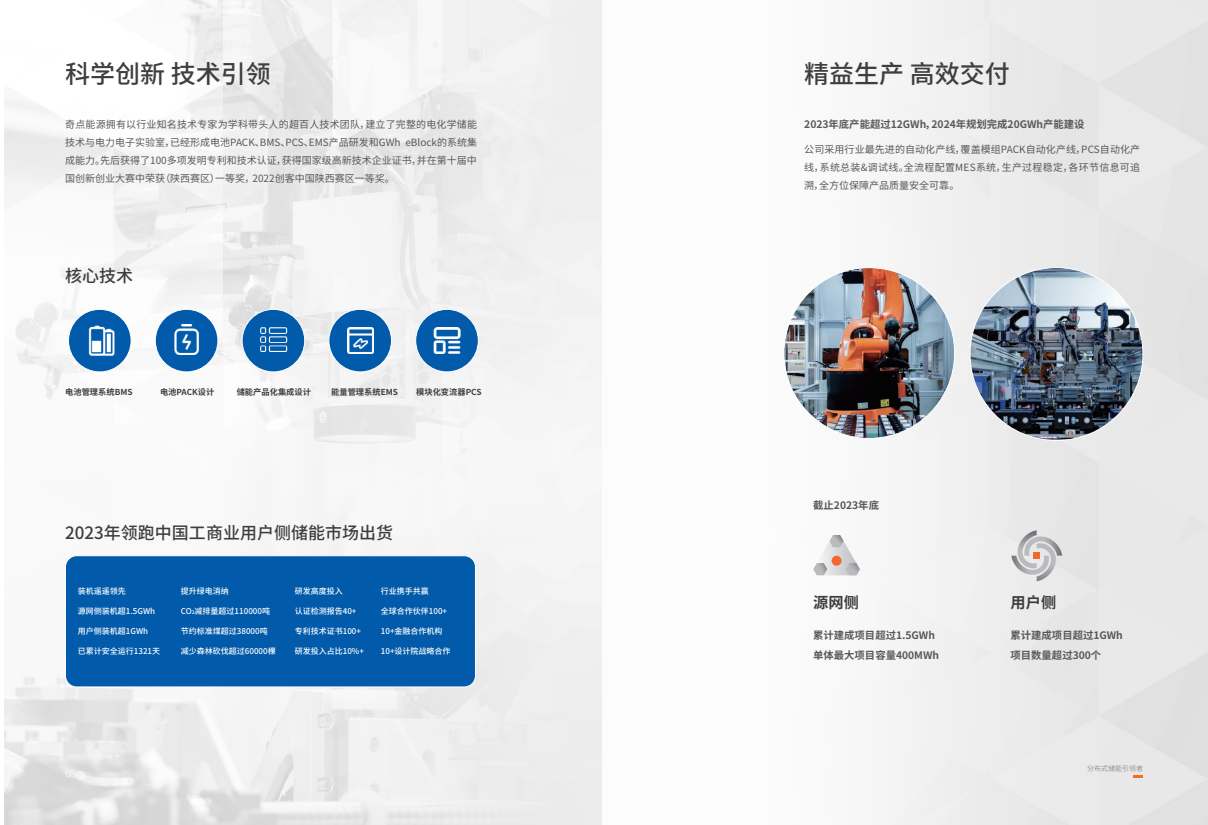
<style>
.page{position:relative;width:1208px;height:825px;background:#fff}
.page>*{position:absolute;margin:0;border:0;box-sizing:border-box;transform-origin:0 0}
.t1{font:500 25px "Source Han Sans CN";color:#3e3e3f}
.t2{font:500 17px "Source Han Sans CN";color:#3e3e3f}
.t3{font:700 15.2px "Source Han Sans CN";color:#3e3e3f}
.t4{font:700 10.3px/20.7px "Source Han Sans CN";color:#57585a}
.t5{font:10px/18px "Source Han Sans CN";color:#57585a;text-align:justify}
.t6{font:700 8.3px "Source Han Sans CN";color:#3e3e3f}
.t7{font:500 8px "Source Han Sans CN";color:#fff}
.t8{font:7px "Source Han Sans CN";color:#939598}
.s1{font-size:5px}
</style>
<div class="page">
<img style="left:4px;top:0;width:1203px;height:825px">
<div style="left:68px;top:309px;width:63px;height:63px;background:#015aaa;border-radius:50%"></div>
<div style="left:68px;top:309px;width:64px;height:63px;border:1px solid #fff;border-radius:50%"></div>
<div style="left:155px;top:309px;width:63px;height:63px;background:#015aaa;border-radius:50%"></div>
<div style="left:155px;top:309px;width:63px;height:63px;border:1px solid #fff;border-radius:50%"></div>
<div style="left:242px;top:309px;width:63px;height:63px;background:#015aaa;border-radius:50%"></div>
<div style="left:242px;top:309px;width:63px;height:63px;border:1px solid #fff;border-radius:50%"></div>
<div style="left:329px;top:309px;width:62px;height:63px;background:#015aaa;border-radius:50%"></div>
<div style="left:328px;top:309px;width:64px;height:63px;border:1px solid #fff;border-radius:50%"></div>
<div style="left:416px;top:309px;width:62px;height:63px;background:#015aaa;border-radius:50%"></div>
<div style="left:415px;top:309px;width:64px;height:63px;border:1px solid #fff;border-radius:50%"></div>
<img style="left:260px;top:327px;width:28px;height:25px">
<img style="left:174px;top:324px;width:25px;height:31px">
<img style="left:88px;top:325px;width:27px;height:31px">
<img style="left:434px;top:327px;width:26px;height:27px">
<img style="left:347px;top:327px;width:26px;height:26px">
<svg style="left:1133px;top:775px;width:9px;height:2px"></svg>
<div style="left:65px;top:556px;width:410px;height:131px;background:#015aaa;border-radius:11px"></div>
<div style="left:65px;top:555px;width:411px;height:132px;border:1px solid #fff;border-radius:11px"></div>
<img style="left:784px;top:268px;width:170px;height:170px;border-radius:85px">
<img style="left:970px;top:268px;width:173px;height:172px;border-radius:86px">
<svg style="left:813px;top:535px;width:47px;height:40px"></svg>
<svg style="left:1011px;top:530px;width:51px;height:51px;background:#cfcfd0"></svg>
<div style="left:1033px;top:552px;width:6px;height:7px;background:#f2682e"></div>
<svg style="left:66px;top:770px;width:9px;height:7px"></svg>
<h1 class="t1" style="left:65px;top:59px;width:207px">科学创新 技术引领</h1>
<h1 class="t1" style="left:804px;top:59px;width:207px">精益生产 高效交付</h1>
<p class="t5" style="left:65px;top:115px;width:413px">奇点能源拥有以行业知名技术专家为学科带头人的超百人技术团队，建立了完整的电化学储能技术与电力电子实验室，已经形成电池PACK、BMS、PCS、EMS产品研发和GWh eBlock的系统集成能力。先后获得了100多项发明专利和技术认证，获得国家级高新技术企业证书，并在第十届中国创新创业大赛中荣获（陕西赛区）一等奖，2022创客中国陕西赛区一等奖。</p>
<p class="t4" style="left:804px;top:114px;width:282px">2023年底产能超过12GWh，2024年规划完成20GWh产能建设</p>
<p class="t5" style="left:804px;top:140px;width:337px">公司采用行业最先进的自动化产线，覆盖模组PACK自动化产线，PCS自动化产线，系统总装&amp;调试线。全流程配置MES系统，生产过程稳定，各环节信息可追溯，全方位保障产品质量安全可靠。</p>
<h2 class="t2" style="left:65px;top:266px;width:69px">核心技术</h2>
<p class="t6" style="left:65px;top:387px;width:69px">电池管理系统BMS</p>
<p class="t6" style="left:160px;top:387px;width:56px">电池PACK设计</p>
<p class="t6" style="left:237px;top:387px;width:76px">储能产品化集成设计</p>
<p class="t6" style="left:331px;top:387px;width:68px">能量管理系统EMS</p>
<p class="t6" style="left:416px;top:387px;width:67px">模块化变流器PCS</p>
<h2 class="t2" style="left:65px;top:523px;width:329px">2023年领跑中国工商业用户侧储能市场出货</h2>
<p class="t7" style="left:78px;top:586px;width:49px">装机遥遥领先</p>
<p class="t7" style="left:78px;top:606px;width:79px">源网侧装机超1.5GWh</p>
<p class="t7" style="left:78px;top:626px;width:72px">用户侧装机超1GWh</p>
<p class="t7" style="left:78px;top:646px;width:84px">已累计安全运行1321天</p>
<p class="t7" style="left:181px;top:586px;width:49px">提升绿电消纳</p>
<p class="t7" style="left:181px;top:606px;width:91px">CO<span class="s1">2</span>减排量超过110000吨</p>
<p class="t7" style="left:181px;top:626px;width:88px">节约标准煤超过38000吨</p>
<p class="t7" style="left:181px;top:646px;width:96px">减少森林砍伐超过60000棵</p>
<p class="t7" style="left:295px;top:586px;width:49px">研发高度投入</p>
<p class="t7" style="left:295px;top:606px;width:63px">认证检测报告40+</p>
<p class="t7" style="left:295px;top:626px;width:68px">专利技术证书100+</p>
<p class="t7" style="left:295px;top:646px;width:71px">研发投入占比10%+</p>
<p class="t7" style="left:381px;top:586px;width:49px">行业携手共赢</p>
<p class="t7" style="left:381px;top:606px;width:68px">全球合作伙伴100+</p>
<p class="t7" style="left:381px;top:626px;width:63px">10+金融合作机构</p>
<p class="t7" style="left:381px;top:646px;width:71px">10+设计院战略合作</p>
<p class="t4" style="left:813px;top:495px;width:67px">截止2023年底</p>
<h3 class="t3" style="left:813px;top:594px;width:47px">源网侧</h3>
<p class="t4" style="left:813px;top:625px;width:127px">累计建成项目超过1.5GWh单体最大项目容量400MWh</p>
<h3 class="t3" style="left:1010px;top:594px;width:47px">用户侧</h3>
<p class="t4" style="left:1010px;top:625px;width:114px">累计建成项目超过1GWh项目数量超过300个</p>
<p class="t8" style="left:1087px;top:764px;width:57px">分布式储能引领者</p>
</div>
